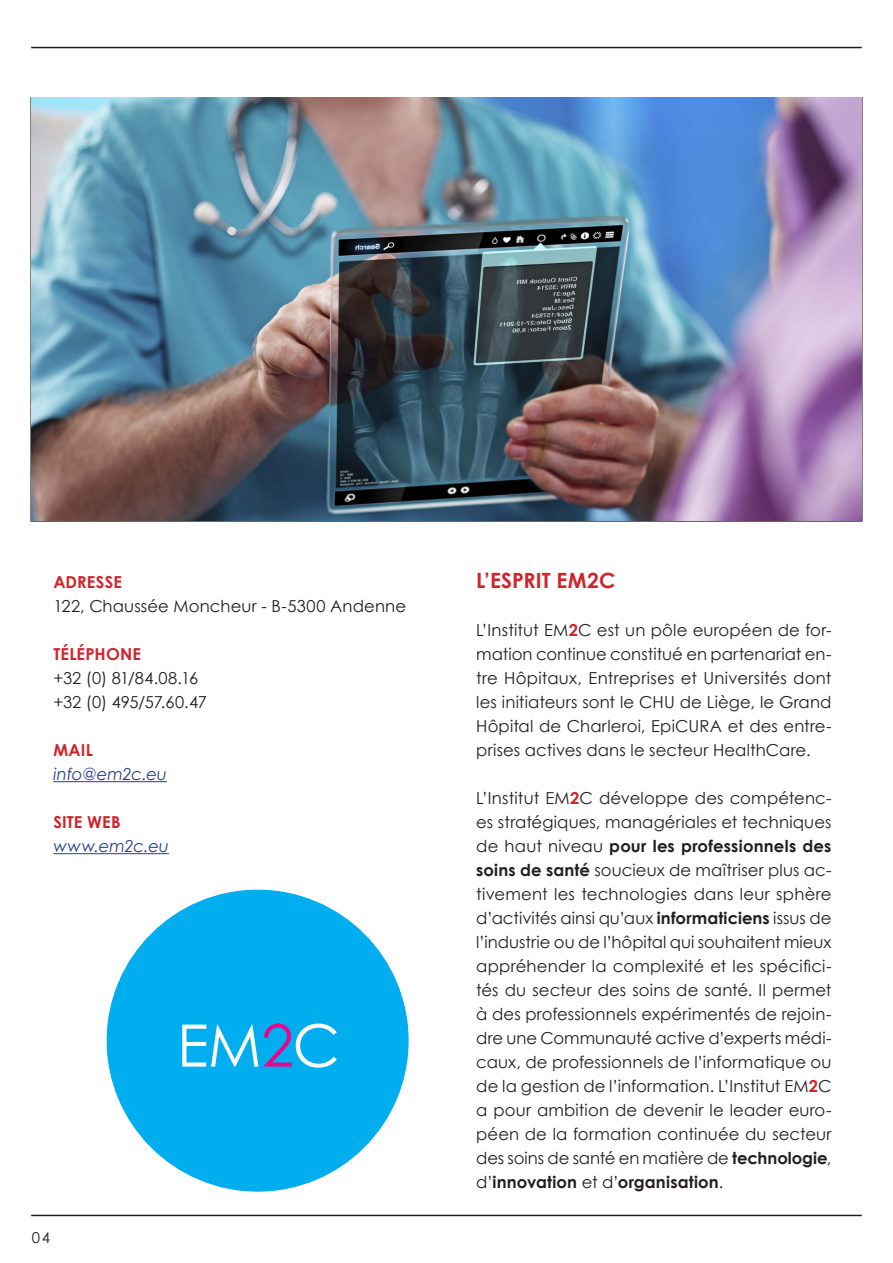
<style>
.page{position:relative;width:893px;height:1263px;background:#fff}
.page>*{position:absolute;margin:0;border:0;box-sizing:border-box;transform-origin:0 0}
.Name__Detail_Page{font:58.5px "Century Gothic";color:#fff}
.TITRE_ROUGE{font:700 21px "Century Gothic";letter-spacing:.005em;color:#d1232a}
.Description_red__Pro{font:16.5px/24px "Century Gothic";letter-spacing:-.005em;color:#231f20;text-align:justify}
.Description__Project{font:16.5px/24px "Century Gothic";letter-spacing:.005em;color:#231f20;text-align:justify}
.Description_red__Pro-2{font:700 16.5px "Century Gothic";letter-spacing:.01em;color:#d1232a}
.Description__Project-2{font:italic 16.5px "Century Gothic";color:#253f8e}
.t1{font:15px "Century Gothic";color:#231f20}
.s1{color:#ed028c}
.s2{font-weight:700;color:#d1232a}
.s3{font-weight:700}
</style>
<div class="page">
<hr style="left:31px;top:47px;width:831px;height:1px;background:#231f20">
<hr style="left:31px;top:1215px;width:831px;height:1px;background:#231f20">
<img style="left:31px;top:98px;width:831px;height:423px">
<div style="left:107px;top:890px;width:301px;height:301px;background:#00aeef;border-radius:50%"></div>
<hr style="left:53px;top:781px;width:114px;height:1px;background:#253f8e">
<hr style="left:53px;top:853px;width:116px;height:1px;background:#253f8e">
<p class="Description_red__Pro-2" style="left:53px;top:569px;width:70px">ADRESSE</p>
<p class="Description__Project" style="left:53px;top:594px;width:354px">122, Chaussée Moncheur - B-5300 Andenne</p>
<p class="Description_red__Pro-2" style="left:53px;top:641px;width:89px">TÉLÉPHONE</p>
<p class="Description__Project" style="left:53px;top:666px;width:146px">+32 (0) 81/84.08.16</p>
<p class="Description__Project" style="left:53px;top:690px;width:155px">+32 (0) 495/57.60.47</p>
<p class="Description_red__Pro-2" style="left:53px;top:737px;width:41px">MAIL</p>
<p class="Description__Project-2" style="left:53px;top:763px;width:115px">info@em2c.eu</p>
<p class="Description_red__Pro-2" style="left:53px;top:809px;width:69px">SITE WEB</p>
<p class="Description__Project-2" style="left:53px;top:835px;width:117px">www.em2c.eu</p>
<p class="t1" style="left:32px;top:1227px;width:20px">04</p>
<p class="Name__Detail_Page" style="left:177px;top:1004px;width:164px">EM<span class="s1">2</span>C</p>
<p class="TITRE_ROUGE" style="left:476px;top:564px;width:141px">L’ESPRIT EM2C</p>
<p class="Description__Project" style="left:476px;top:618px;width:357px">L’Institut EM<span class="s2">2</span>C est un pôle européen de for&shy;mation continue constitué en partenariat en&shy;tre Hôpitaux, Entreprises et Universités dont les initiateurs sont le CHU de Liège, le Grand Hôpital de Charleroi, EpiCURA et des entre&shy;prises actives dans le secteur HealthCare.</p>
<p class="Description_red__Pro" style="left:476px;top:786px;width:357px">L’Institut EM<span class="s2">2</span>C développe des compétenc&shy;es stratégiques, managériales et techniques de haut niveau <span class="s3">pour les professionnels des soins de santé</span> soucieux de maîtriser plus ac&shy;tivement les technologies dans leur sphère d’activités ainsi qu’aux <span class="s3">informaticiens</span> issus de l’industrie ou de l’hôpital qui souhaitent mieux appréhender la complexité et les spécifici&shy;tés du secteur des soins de santé. Il permet à des professionnels expérimentés de rejoin&shy;dre une Communauté active d’experts médi&shy;caux, de professionnels de l’informatique ou de la gestion de l’information. L’Institut EM<span class="s2">2</span>C a pour ambition de devenir le leader euro&shy;péen de la formation continuée du secteur des soins de santé en matière de <span class="s3">technologie</span>, d’<span class="s3">innovation</span> et d’<span class="s3">organisation</span>.</p>
</div>
